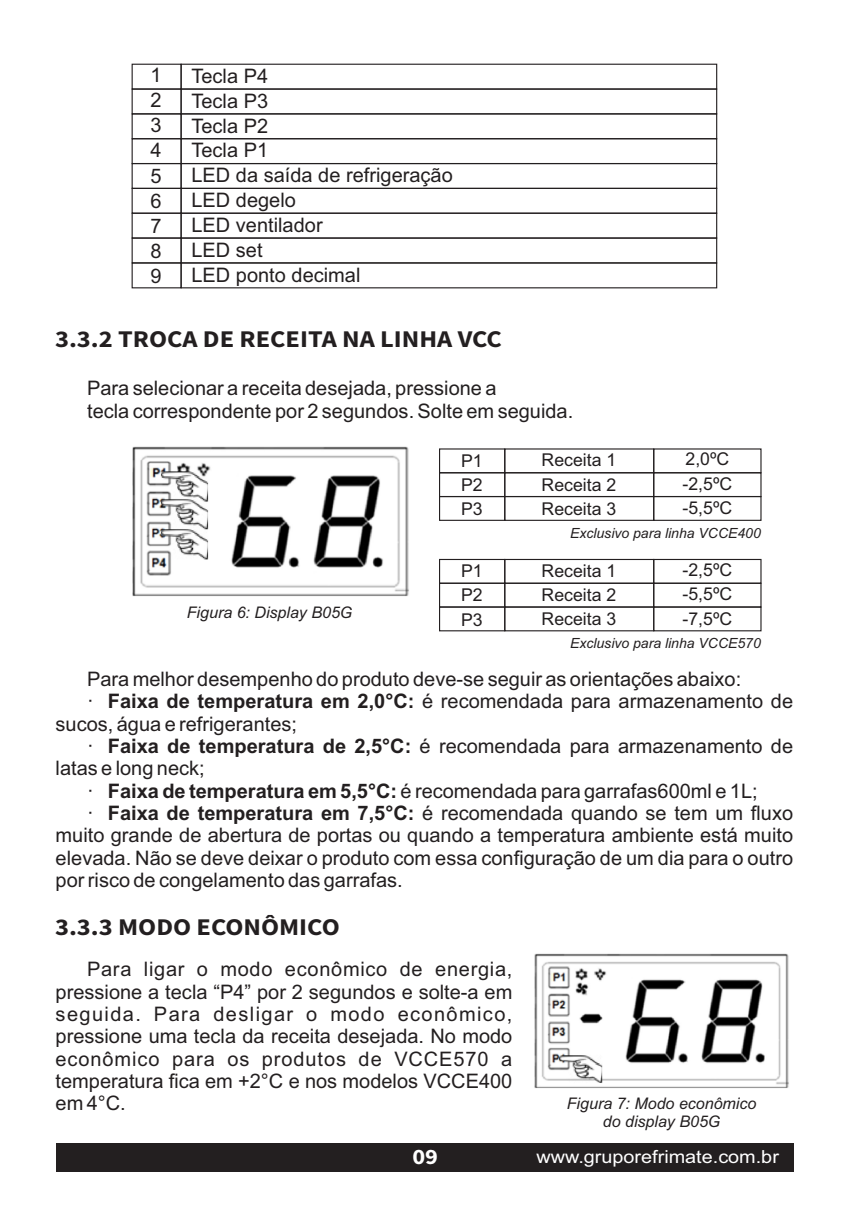
<style>
.page{position:relative;width:851px;height:1208px;background:#fff}
.page>*{position:absolute;margin:0;border:0;box-sizing:border-box;transform-origin:0 0}
.t1{font:700 24px "Source Sans Pro";color:#231f20;scale:1.1 1}
.t2{font:700 22px "Source Sans Pro";color:#fff;scale:1.1 1}
.t3{font:20px/25.2px "Arial";color:#231f20}
.t4{font:18px "Arial";color:#fff;scale:1.1 1}
.t5{font:17.6px/24.4px "Arial";color:#231f20;text-align:justify}
.t6{font:italic 16px/17.8px "Arial";color:#231f20;text-align:center}
.t7{font:italic 14px "Arial";color:#231f20}
.s1{font-weight:700}
</style>
<div class="page">
<img style="left:534px;top:953px;width:255px;height:135px">
<div style="left:57px;top:1143px;width:737px;height:28px;background:#231f20"></div>
<div style="left:131px;top:64px;width:51px;height:26px;border:1px solid #231f20"></div>
<div style="left:131px;top:88px;width:51px;height:26px;border:1px solid #231f20"></div>
<div style="left:131px;top:113px;width:51px;height:26px;border:1px solid #231f20"></div>
<div style="left:131px;top:138px;width:51px;height:26px;border:1px solid #231f20"></div>
<div style="left:131px;top:163px;width:51px;height:26px;border:1px solid #231f20"></div>
<div style="left:131px;top:188px;width:51px;height:26px;border:1px solid #231f20"></div>
<div style="left:131px;top:213px;width:51px;height:26px;border:1px solid #231f20"></div>
<div style="left:131px;top:237px;width:51px;height:26px;border:1px solid #231f20"></div>
<div style="left:180px;top:64px;width:537px;height:26px;border:1px solid #231f20"></div>
<div style="left:180px;top:88px;width:537px;height:26px;border:1px solid #231f20"></div>
<div style="left:180px;top:113px;width:537px;height:26px;border:1px solid #231f20"></div>
<div style="left:180px;top:138px;width:537px;height:26px;border:1px solid #231f20"></div>
<div style="left:180px;top:163px;width:537px;height:26px;border:1px solid #231f20"></div>
<div style="left:180px;top:188px;width:537px;height:26px;border:1px solid #231f20"></div>
<div style="left:180px;top:213px;width:537px;height:26px;border:1px solid #231f20"></div>
<div style="left:180px;top:237px;width:537px;height:26px;border:1px solid #231f20"></div>
<div style="left:131px;top:262px;width:51px;height:26px;border:1px solid #231f20"></div>
<div style="left:180px;top:262px;width:537px;height:26px;border:1px solid #231f20"></div>
<img style="left:132px;top:446px;width:277px;height:151px">
<div style="left:439px;top:472px;width:66px;height:25px;border:1px solid #231f20"></div>
<div style="left:439px;top:496px;width:66px;height:25px;border:1px solid #231f20"></div>
<div style="left:504px;top:472px;width:150px;height:25px;border:1px solid #231f20"></div>
<div style="left:504px;top:496px;width:150px;height:25px;border:1px solid #231f20"></div>
<div style="left:653px;top:472px;width:108px;height:25px;border:1px solid #231f20"></div>
<div style="left:653px;top:496px;width:108px;height:25px;border:1px solid #231f20"></div>
<div style="left:439px;top:559px;width:66px;height:25px;border:1px solid #231f20"></div>
<div style="left:439px;top:582px;width:66px;height:25px;border:1px solid #231f20"></div>
<div style="left:439px;top:606px;width:66px;height:25px;border:1px solid #231f20"></div>
<div style="left:504px;top:559px;width:150px;height:25px;border:1px solid #231f20"></div>
<div style="left:504px;top:582px;width:150px;height:25px;border:1px solid #231f20"></div>
<div style="left:504px;top:606px;width:150px;height:25px;border:1px solid #231f20"></div>
<div style="left:653px;top:559px;width:108px;height:25px;border:1px solid #231f20"></div>
<div style="left:653px;top:582px;width:108px;height:25px;border:1px solid #231f20"></div>
<div style="left:653px;top:606px;width:108px;height:25px;border:1px solid #231f20"></div>
<p class="t3" style="left:150px;top:64px;width:13px;text-align:justify">1<br>2<br>3<br>4<br>5<br>6<br>7<br>8<br>9</p>
<p class="t3" style="left:191px;top:65px;width:263px">Tecla P4<br>Tecla P3<br>Tecla P2<br>Tecla P1<br>LED da saída de refrigeração<br>LED degelo<br>LED ventilador<br>LED set<br>LED ponto decimal</p>
<p class="t1" style="left:55px;top:329px;width:407px">3.3.2 TROCA DE RECEITA NA LINHA VCC</p>
<p class="t3" style="left:87px;top:379px;width:487px;line-height:22.4px">Para selecionar a receita desejada, pressione a<br>tecla correspondente por 2 segundos. Solte em seguida.</p>
<p class="t6" style="left:187px;top:605px;width:167px">Figura 6: Display B05G</p>
<p class="t5" style="left:461px;top:450px;width:23px">P1<br>P2<br>P3</p>
<p class="t5" style="left:682px;top:449px;width:51px;text-align:left">2,0ºC -2,5ºC -5,5ºC</p>
<p class="t5" style="left:541px;top:449px;width:76px">Receita 1<br>Receita 2<br>Receita 3</p>
<p class="t7" style="left:570px;top:527px;width:192px">Exclusivo para linha VCCE400</p>
<p class="t5" style="left:461px;top:560px;width:23px">P1<br>P2<br>P3</p>
<p class="t5" style="left:682px;top:559px;width:51px">-2,5ºC -5,5ºC -7,5ºC</p>
<p class="t5" style="left:541px;top:560px;width:76px">Receita 1<br>Receita 2<br>Receita 3</p>
<p class="t7" style="left:570px;top:638px;width:192px">Exclusivo para linha VCCE570</p>
<p class="t3" style="left:87px;top:668px;width:655px">Para melhor desempenho do produto deve-se seguir as orientações abaixo:</p>
<p class="t3" style="left:87px;top:690px;width:707px">· <span class="s1">Faixa de temperatura em 2,0°C:</span> é recomendada para armazenamento de</p>
<p class="t3" style="left:56px;top:712px;width:243px">sucos, água e refrigerantes;</p>
<p class="t3" style="left:87px;top:735px;width:707px">· <span class="s1">Faixa de temperatura de 2,5°C:</span> é recomendada para armazenamento de</p>
<p class="t3" style="left:56px;top:757px;width:150px">latas e long neck;</p>
<p class="t3" style="left:87px;top:780px;width:672px">· <span class="s1">Faixa de temperatura em 5,5°C:</span> é recomendada para garrafas600ml e 1L;</p>
<p class="t3" style="left:87px;top:802px;width:707px">· <span class="s1">Faixa de temperatura em 7,5°C:</span> é recomendada quando se tem um fluxo</p>
<p class="t3" style="left:56px;top:824px;width:738px">muito grande de abertura de portas ou quando a temperatura ambiente está muito</p>
<p class="t3" style="left:56px;top:847px;width:738px">elevada. Não se deve deixar o produto com essa configuração de um dia para o outro</p>
<p class="t3" style="left:56px;top:869px;width:348px">por risco de congelamento das garrafas.</p>
<p class="t1" style="left:55px;top:917px;width:260px">3.3.3 MODO ECONÔMICO</p>
<p class="t3" style="left:56px;top:960px;width:458px;line-height:22.4px;text-align:justify;text-indent:31px">Para ligar o modo econômico de energia, pressione a tecla “P4” por 2 segundos e solte-a em seguida. Para desligar o modo econômico, pressione uma tecla da receita desejada. No modo econômico para os produtos de VCCE570 a temperatura fica em +2°C e nos modelos VCCE400 em 4°C.</p>
<p class="t6" style="left:566px;top:1095px;width:191px">Figura 7: Modo econômico do display B05G</p>
<p class="t2" style="left:412px;top:1148px;width:25px">09</p>
<p class="t4" style="left:536px;top:1150px;width:222px">www.gruporefrimate.com.br</p>
</div>
